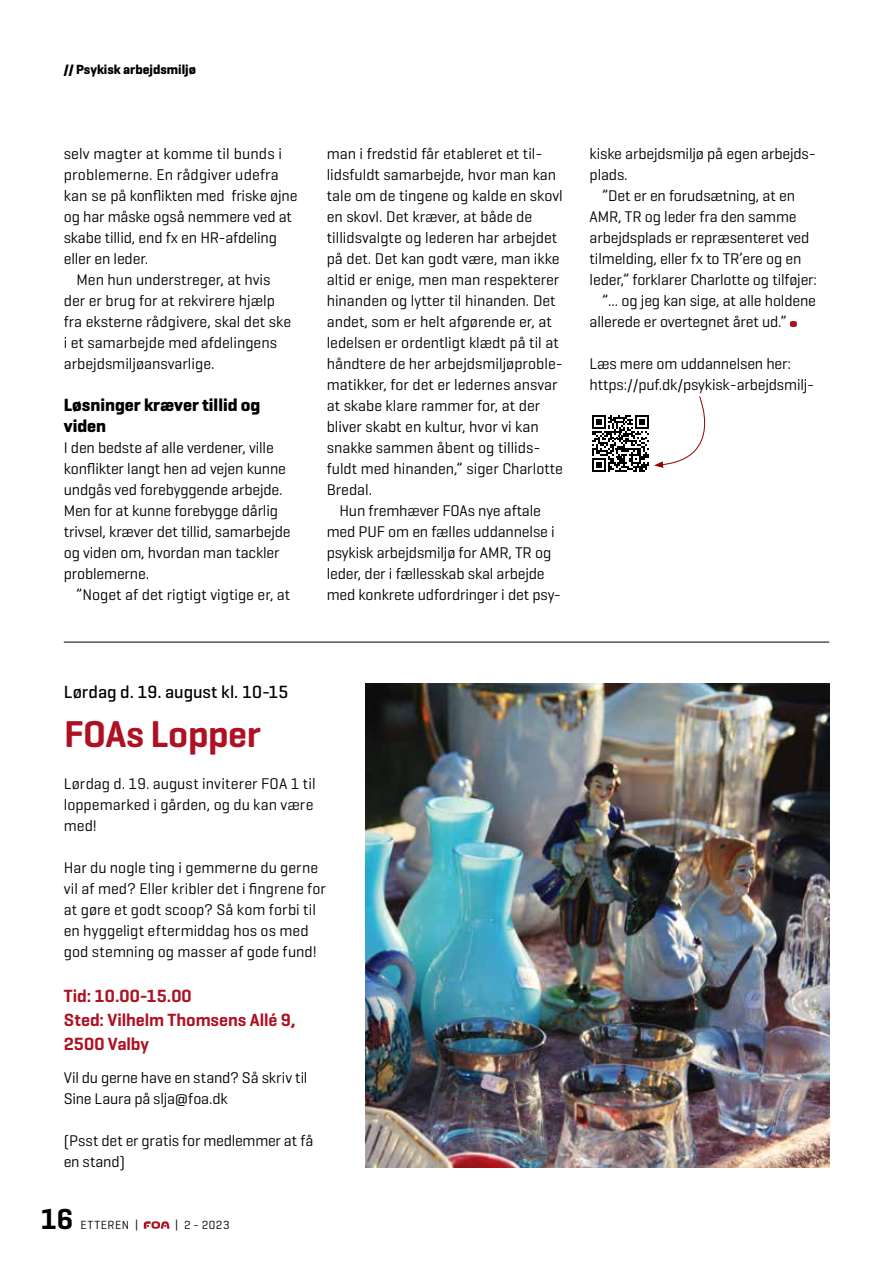
<style>
.page{position:relative;width:893px;height:1263px;background:#fff}
.page>*{position:absolute;margin:0;border:0;box-sizing:border-box;transform-origin:0 0}
.t1{font:600 37.95px "Geogrotesque";letter-spacing:-.01em;color:#ae1122}
.t2{font:600 29.4px "Geogrotesque";color:#000}
.t3{font:600 18px/24px "Geogrotesque";color:#ae1122}
.t4{font:700 18px/21px "Geogrotesque";color:#000}
.t5{font:500 18px "Geogrotesque";color:#000}
.t6{font:15.75px/21px "Geogrotesque";color:#000}
.t7{font:700 13.5px "Geogrotesque";color:#000}
.t8{font:12px "Geogrotesque";letter-spacing:.045em;color:#000}
</style>
<div class="page">
<svg style="left:790px;top:321px;width:7px;height:6px"></svg>
<div style="left:590px;top:412px;width:62px;height:62px;background:linear-gradient(to right,#fff,#fff)"></div>
<svg style="left:592px;top:396px;width:114px;height:75px"></svg>
<img style="left:366px;top:683px;width:463px;height:484px">
<hr style="left:64px;top:642px;width:765px;height:1px;background:#000">
<svg style="left:144px;top:1221px;width:26px;height:8px"></svg>
<p class="t7" style="left:64px;top:61px;width:134px">// Psykisk arbejdsmiljø</p>
<p class="t6" style="left:64px;top:143px;width:220px">selv magter at komme til bunds i</p>
<p class="t6" style="left:64px;top:164px;width:216px">problemerne. En rådgiver udefra</p>
<p class="t6" style="left:64px;top:185px;width:235px">kan se på konflikten med friske øjne</p>
<p class="t6" style="left:64px;top:206px;width:230px">og har måske også nemmere ved at</p>
<p class="t6" style="left:64px;top:227px;width:215px">skabe tillid, end fx en HR-afdeling</p>
<p class="t6" style="left:64px;top:248px;width:86px">eller en leder.</p>
<p class="t6" style="left:77px;top:269px;width:196px">Men hun understreger, at hvis</p>
<p class="t6" style="left:64px;top:290px;width:213px">der er brug for at rekvirere hjælp</p>
<p class="t6" style="left:64px;top:311px;width:229px">fra eksterne rådgivere, skal det ske</p>
<p class="t6" style="left:64px;top:332px;width:215px">i et samarbejde med afdelingens</p>
<p class="t6" style="left:64px;top:353px;width:152px">arbejdsmiljøansvarlige.</p>
<p class="t4" style="left:64px;top:394px;width:198px">Løsninger kræver tillid og viden</p>
<p class="t6" style="left:64px;top:437px;width:228px">I den bedste af alle verdener, ville konflikter langt hen ad vejen kunne undgås ved forebyggende arbejde.<br>Men for at kunne forebygge dårlig trivsel, kræver det tillid, samarbejde og viden om, hvordan man tackler problemerne.</p>
<p class="t6" style="left:77px;top:584px;width:215px">”Noget af det rigtigt vigtige er, at</p>
<p class="t6" style="left:327px;top:143px;width:238px">man i fredstid får etableret et til&shy;lidsfuldt samarbejde, hvor man kan tale om de tingene og kalde en skovl en skovl. Det kræver, at både de tillidsvalgte og lederen har arbejdet på det. Det kan godt være, man ikke altid er enige, men man respekterer hinanden og lytter til hinanden. Det andet, som er helt afgørende er, at ledelsen er ordentligt klædt på til at håndtere de her arbejdsmiljøproble&shy;matikker, for det er ledernes ansvar at skabe klare rammer for, at der bliver skabt en kultur, hvor vi kan snakke sammen åbent og tillids&shy;fuldt med hinanden,” siger Charlotte Bredal.</p>
<p class="t6" style="left:327px;top:500px;width:236px;text-indent:13px">Hun fremhæver FOAs nye aftale med PUF om en fælles uddannelse i psykisk arbejdsmiljø for AMR, TR og leder, der i fællesskab skal arbejde med konkrete udfordringer i det psy-</p>
<p class="t6" style="left:590px;top:143px;width:228px">kiske arbejdsmiljø på egen arbejds&shy;plads.</p>
<p class="t6" style="left:602px;top:184px;width:194px">”Det er en forudsætning, at en</p>
<p class="t6" style="left:590px;top:205px;width:208px">AMR, TR og leder fra den samme</p>
<p class="t6" style="left:590px;top:226px;width:221px">arbejdsplads er repræsenteret ved</p>
<p class="t6" style="left:590px;top:247px;width:213px">tilmelding, eller fx to TR’ere og en</p>
<p class="t6" style="left:590px;top:268px;width:229px">leder,” forklarer Charlotte og tilføjer:</p>
<p class="t6" style="left:602px;top:289px;width:215px">”... og jeg kan sige, at alle holdene</p>
<p class="t6" style="left:590px;top:310px;width:199px">allerede er overtegnet året ud.”</p>
<p class="t6" style="left:590px;top:353px;width:226px">Læs mere om uddannelsen her: https://puf.dk/psykisk-arbejdsmilj-</p>
<p class="t5" style="left:64px;top:680px;width:226px">Lørdag d. 19. august kl. 10-15</p>
<h1 class="t1" style="left:64px;top:711px;width:198px">FOAs Lopper</h1>
<p class="t6" style="left:64px;top:773px;width:253px">Lørdag d. 19. august inviterer FOA 1 til loppemarked i gården, og du kan være med!</p>
<p class="t6" style="left:64px;top:857px;width:264px">Har du nogle ting i gemmerne du gerne vil af med? Eller kribler det i fingrene for at gøre et godt scoop? Så kom forbi til en hyggeligt eftermiddag hos os med god stemning og masser af gode fund!</p>
<p class="t3" style="left:64px;top:984px;width:233px">Tid: 10.00-15.00<br>Sted: Vilhelm Thomsens Allé 9,<br>2500 Valby</p>
<p class="t6" style="left:64px;top:1067px;width:245px">Vil du gerne have en stand? Så skriv til<br>Sine Laura på slja@foa.dk</p>
<p class="t6" style="left:64px;top:1130px;width:251px">(Psst det er gratis for medlemmer at få en stand)</p>
<h2 class="t2" style="left:40px;top:1200px;width:35px">16</h2>
<p class="t8" style="left:80px;top:1217px;width:59px">ETTEREN |</p>
<p class="t8" style="left:175px;top:1217px;width:56px">| 2 - 2023</p>
</div>
